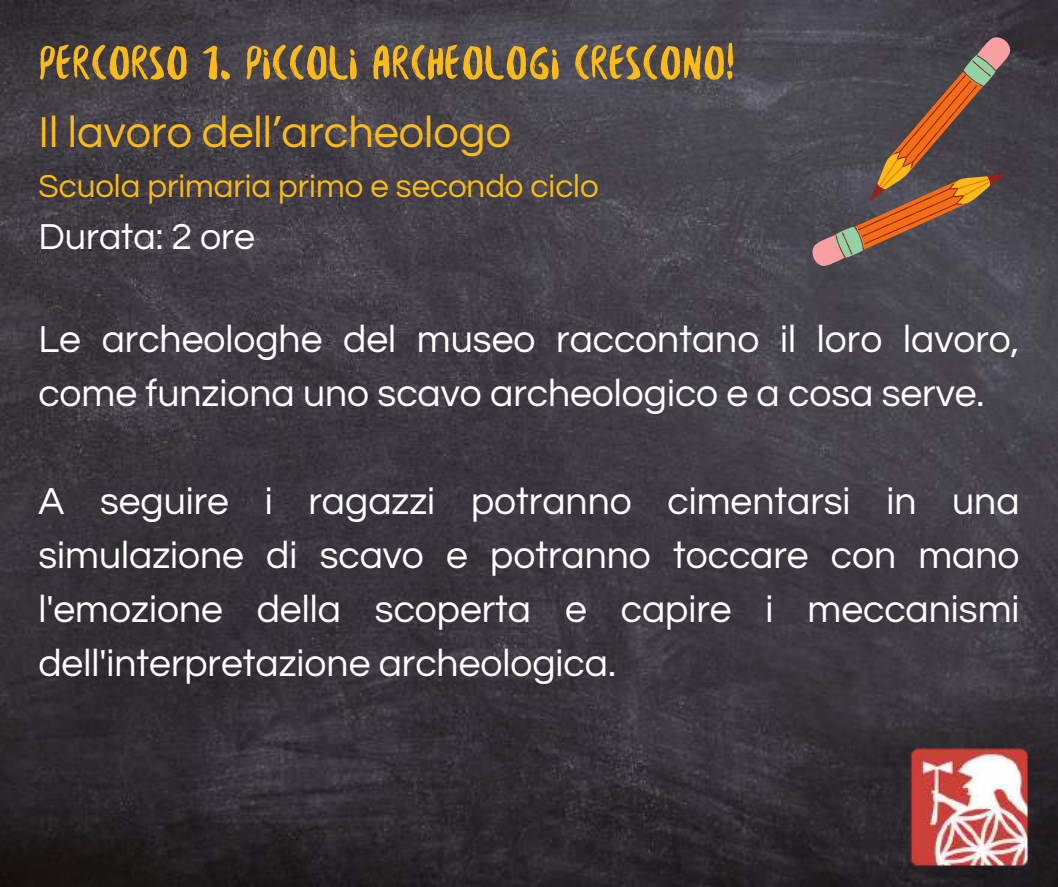
<style>
.page{position:relative;width:1058px;height:887px;background:#fff}
.page>*{position:absolute;margin:0;border:0;box-sizing:border-box;transform-origin:0 0}
.t1{font:51px "Besomextended";color:#fabb17}
.t2{font:45px "Questrial";color:#fabb17}
.t3{font:39px/54px "Questrial";color:#fff}
.t4{font:37.5px "Questrial";color:#fff}
.t5{font:33px "Questrial";color:#fabb17}
</style>
<div class="page">
<img style="left:0;top:0;width:1058px;height:886px">
<img style="left:878px;top:716px;width:180px;height:170px">
<svg style="left:795px;top:33px;width:230px;height:235px;background:#4f4950"></svg>
<svg style="left:821px;top:52px;width:188px;height:207px"></svg>
<svg style="left:823px;top:54px;width:187px;height:205px;background:#6a5348"></svg>
<h1 class="t1" style="left:38px;top:41px;width:697px">PERCORSO 1. PICCOLI ARCHEOLOGI CRESCONO!</h1>
<p class="t2" style="left:38px;top:110px;width:474px">Il lavoro dell’archeologo</p>
<p class="t5" style="left:38px;top:170px;width:562px">Scuola primaria primo e secondo ciclo</p>
<p class="t4" style="left:38px;top:218px;width:218px">Durata: 2 ore</p>
<p class="t3" style="left:38px;top:313px;width:982px">Le archeologhe del museo raccontano il loro lavoro, come funziona uno scavo archeologico e a cosa serve.</p>
<p class="t3" style="left:38px;top:475px;width:982px;text-align:justify">A seguire i ragazzi potranno cimentarsi in una simulazione di scavo e potranno toccare con mano l'emozione della scoperta e capire i meccanismi dell'interpretazione archeologica.</p>
</div>
